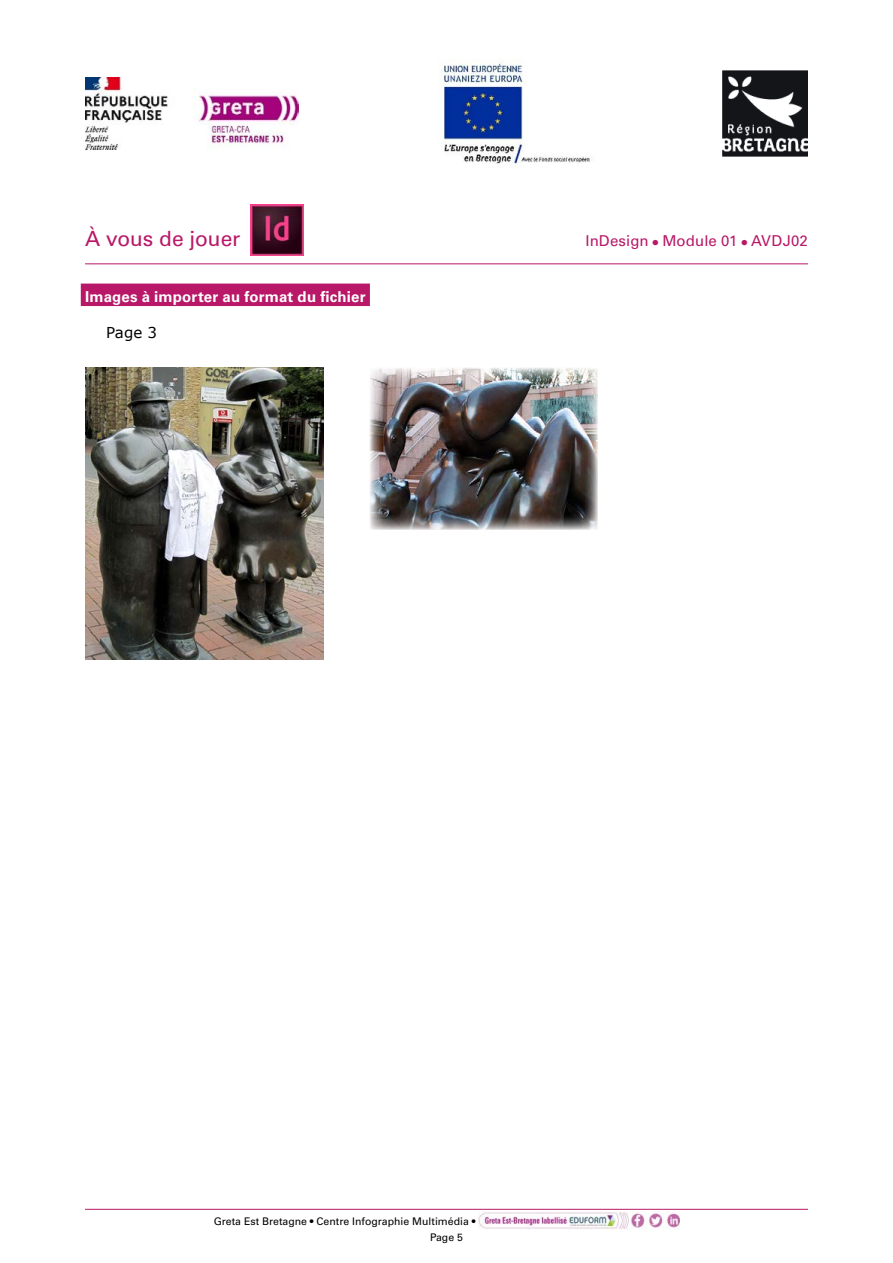
<style>
.page{position:relative;width:893px;height:1263px;background:#fff}
.page>*{position:absolute;margin:0;border:0;box-sizing:border-box;transform-origin:0 0}
.t1{font:21px "Univers LT Std";letter-spacing:-.005em;color:#b81867}
.t2{font:700 15px "Univers LT Std";letter-spacing:.01em;color:#fff}
.t3{font:15px "Univers LT Std";letter-spacing:.005em;color:#b81867}
.t4{font:15px "Verdana";color:#000}
.t5{font:10.5px/16.2px "Univers LT Std";color:#000}
</style>
<div class="page">
<img style="left:85px;top:77px;width:213px;height:72px">
<img style="left:722px;top:71px;width:86px;height:86px">
<img style="left:438px;top:59px;width:152px;height:108px">
<hr style="left:85px;top:263px;width:723px;height:1px;background:#b81867">
<img style="left:251px;top:204px;width:52px;height:51px">
<hr style="left:85px;top:1209px;width:723px;height:1px;background:#b81867">
<img style="left:478px;top:1212px;width:201px;height:17px">
<img style="left:85px;top:368px;width:238px;height:291px">
<img style="left:370px;top:368px;width:227px;height:162px">
<div style="left:81px;top:284px;width:289px;height:22px;background:#b81867"></div>
<h1 class="t1" style="left:85px;top:227px;width:157px">À vous de jouer</h1>
<h2 class="t3" style="left:585px;top:232px;width:224px">InDesign • Module 01 • AVDJ02</h2>
<h2 class="t2" style="left:85px;top:288px;width:282px">Images à importer au format du fichier</h2>
<h2 class="t4" style="left:106px;top:323px;width:52px">Page 3</h2>
<p class="t5" style="left:430px;top:1213px;width:47px;text-indent:-216px">Greta Est Bretagne • Centre Infographie Multimédia •<br>Page 5</p>
</div>
